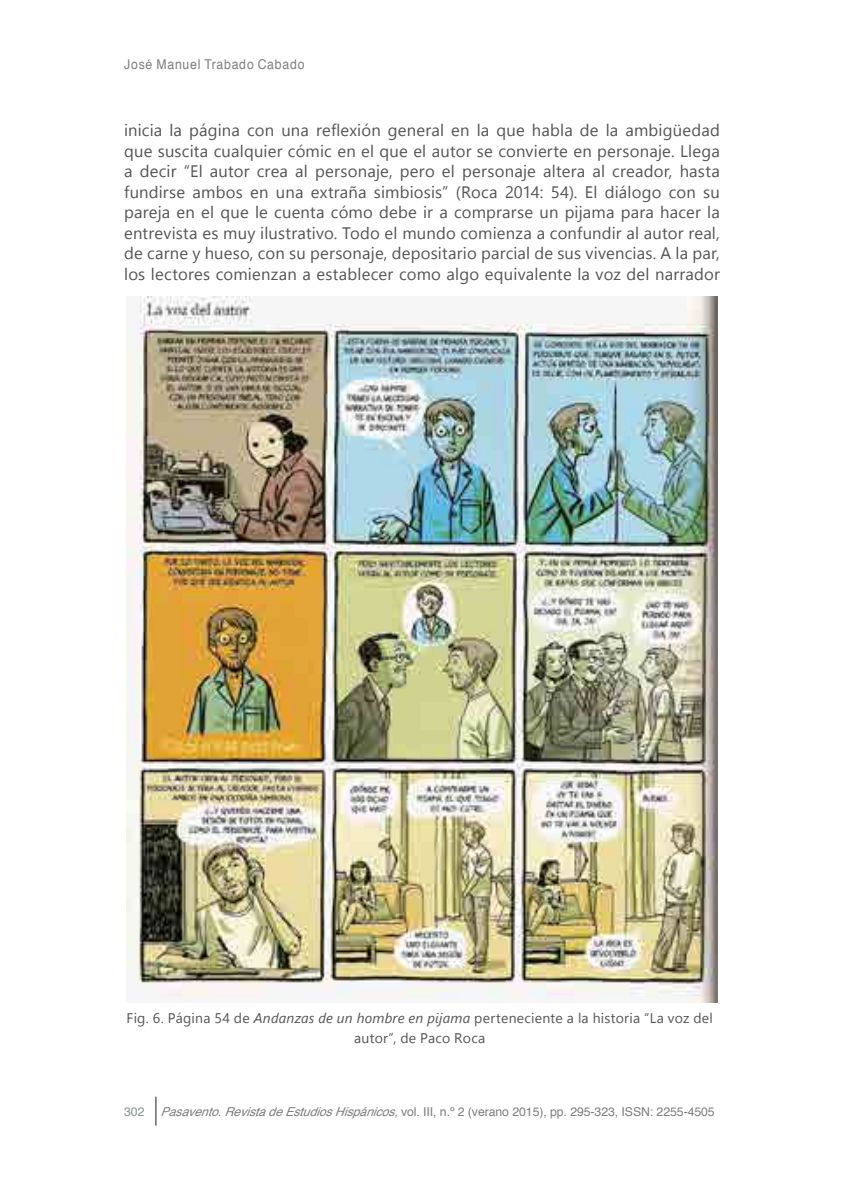
<style>
.page{position:relative;width:844px;height:1191px;background:#fff}
.page>*{position:absolute;margin:0;border:0;box-sizing:border-box;transform-origin:0 0}
.t1{font:16.62px/20.5px "Segoe UI";letter-spacing:.01em;color:#545356;text-align:justify}
.t2{font:14px/20.5px "Segoe UI";letter-spacing:.02em;color:#545356;text-align:center}
.t3{font:13.47px "Helvetica";letter-spacing:.06em;color:#7e7c81;scale:.91 1}
.t4{font:12.25px "Helvetica";letter-spacing:-.005em;color:#7e7c81}
.t5{font:12.25px "Helvetica";color:#87928b}
.s1{font-style:italic}
</style>
<div class="page">
<svg style="left:155px;top:1096px;width:1px;height:29px"></svg>
<img style="left:126px;top:296px;width:591px;height:706px">
<p class="t3" style="left:124px;top:54px;width:200px">José Manuel Trabado Cabado</p>
<p class="t1" style="left:124px;top:119px;width:597px">inicia la página con una reflexión general en la que habla de la ambigüedad que suscita cualquier cómic en el que el autor se convierte en personaje. Llega a decir “El autor crea al personaje, pero el personaje altera al creador, hasta fundirse ambos en una extraña simbiosis” (Roca 2014: 54). El diálogo con su pareja en el que le cuenta cómo debe ir a comprarse un pijama para hacer la entrevista es muy ilustrativo. Todo el mundo comienza a confundir al autor real, de carne y hueso, con su personaje, depositario parcial de sus vivencias. A la par, los lectores comienzan a establecer como algo equivalente la voz del narrador</p>
<p class="t2" style="left:127px;top:1006px;width:587px">Fig. 6. Página 54 de <span class="s1">Andanzas de un hombre en pijama</span> perteneciente a la historia “La voz del autor”, de Paco Roca</p>
<p class="t5" style="left:124px;top:1102px;width:22px">302</p>
<p class="t4" style="left:160px;top:1102px;width:555px"><span class="s1">Pasavento.RevistadeEstudiosHispánicos,</span>vol. III, n.º 2 (verano 2015), pp. 295-323, ISSN: 2255-4505</p>
</div>
